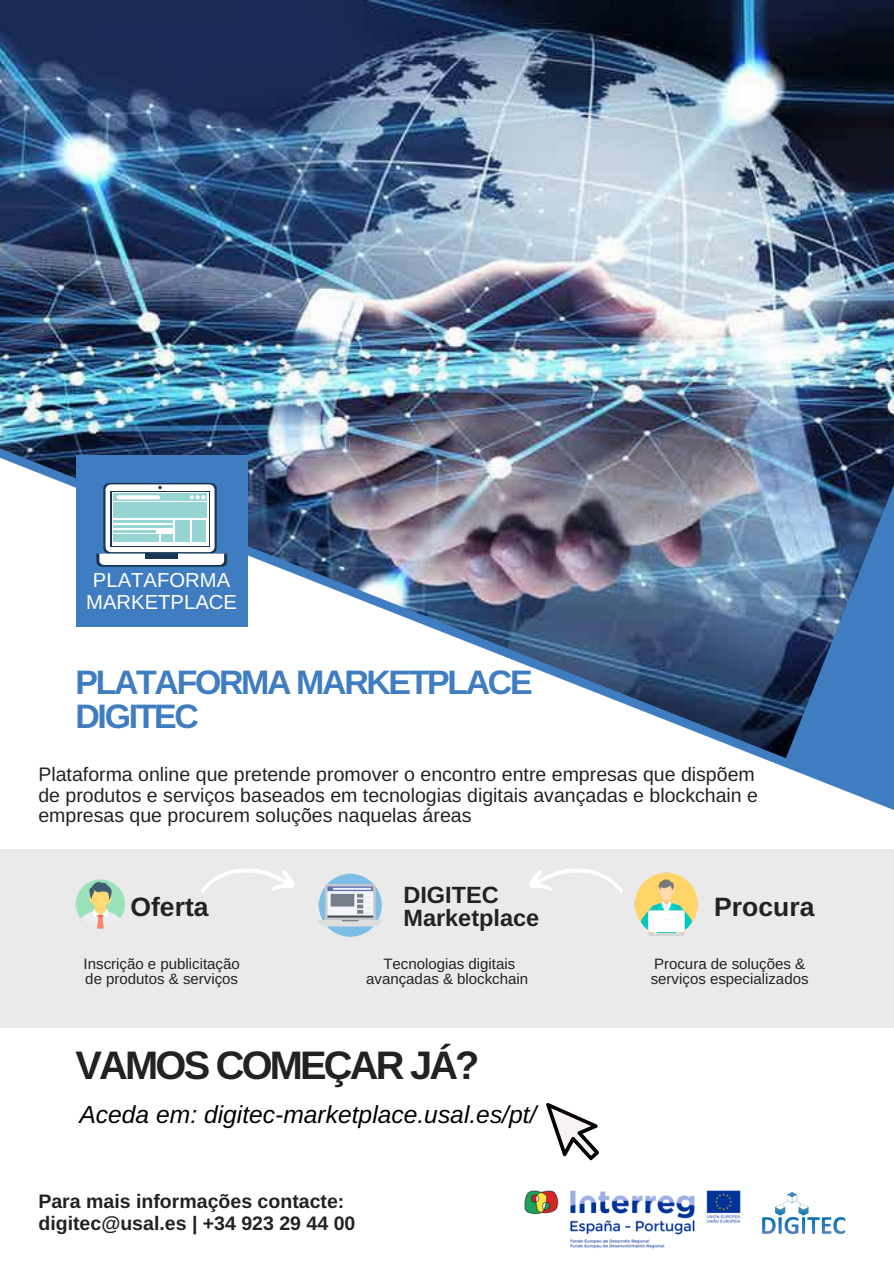
<style>
.page{position:relative;width:894px;height:1264px;background:#fff}
.page>*{position:absolute;margin:0;border:0;box-sizing:border-box;transform-origin:0 0}
.t1{font:700 39.75px "Arimo";letter-spacing:-.07em;color:#222}
.t2{font:700 33.9px/34.7px "Arimo";letter-spacing:-.07em;color:#3f7dc0}
.t3{font:700 26.55px "Arimo";color:#222}
.t4{font:italic 24.6px "Arimo";color:#000}
.t5{font:700 23.55px/23.7px "Arimo";color:#222}
.t6{font:20.25px/21.9px "Arimo";color:#fff;text-align:center}
.t7{font:19.5px/20.2px "Arimo";color:#222}
.t8{font:700 19.5px/21.5px "Arimo";color:#222}
.t9{font:15px/15.8px "Arimo";color:#222}
</style>
<div class="page">
<img style="left:0;top:0;width:893px;height:426px">
<div style="left:0;top:849px;width:893px;height:178px;background:#eaeaea"></div>
<img style="left:0;top:426px;width:893px;height:384px">
<div style="left:76px;top:455px;width:171px;height:171px;background:#3f7dc0"></div>
<svg style="left:103px;top:483px;width:114px;height:70px"></svg>
<svg style="left:96px;top:553px;width:131px;height:14px;background:#c6cfd9"></svg>
<div style="left:105px;top:484px;width:109px;height:68px;background:#fff;border-radius:5px"></div>
<svg style="left:158px;top:486px;width:4px;height:3px"></svg>
<div style="left:110px;top:491px;width:100px;height:55px;background:linear-gradient(to bottom,#fff,#fff)"></div>
<div style="left:145px;top:553px;width:33px;height:6px;background:#183757"></div>
<div style="left:112px;top:492px;width:96px;height:53px;background:#fff"></div>
<svg style="left:113px;top:493px;width:94px;height:8px"></svg>
<div style="left:113px;top:503px;width:94px;height:15px;background:#96d5d3"></div>
<div style="left:113px;top:534px;width:46px;height:8px;background:#96d5d3"></div>
<div style="left:161px;top:534px;width:12px;height:8px;background:#96d5d3"></div>
<div style="left:175px;top:520px;width:15px;height:22px;background:#96d5d3"></div>
<div style="left:192px;top:520px;width:13px;height:22px;background:#96d5d3"></div>
<hr style="left:113px;top:520px;width:60px;height:3px;background:#96d5d3">
<hr style="left:113px;top:525px;width:60px;height:3px;background:#96d5d3">
<hr style="left:113px;top:530px;width:43px;height:3px;background:#96d5d3">
<svg style="left:190px;top:495px;width:15px;height:4px"></svg>
<svg style="left:116px;top:495px;width:44px;height:4px"></svg>
<img style="left:75px;top:879px;width:50px;height:50px">
<img style="left:318px;top:873px;width:64px;height:64px">
<img style="left:634px;top:872px;width:63px;height:64px">
<svg style="left:201px;top:868px;width:94px;height:25px"></svg>
<svg style="left:529px;top:868px;width:93px;height:25px"></svg>
<svg style="left:546px;top:1103px;width:53px;height:58px"></svg>
<img style="left:524px;top:1190px;width:217px;height:59px">
<img style="left:762px;top:1192px;width:84px;height:43px">
<p class="t6" style="left:86px;top:569px;width:152px">PLATAFORMA<br>MARKETPLACE</p>
<p class="t2" style="left:75px;top:664px;width:458px">PLATAFORMA MARKETPLACE<br>DIGITEC</p>
<p class="t7" style="left:38px;top:764px;width:721px">Plataforma online que pretende promover o encontro entre empresas que dispõem de produtos e serviços baseados em tecnologias digitais avançadas e blockchain e empresas que procurem soluções naquelas áreas</p>
<p class="t3" style="left:130px;top:891px;width:80px">Oferta</p>
<p class="t5" style="left:403px;top:882px;width:137px">DIGITEC<br>Marketplace</p>
<p class="t3" style="left:714px;top:891px;width:102px">Procura</p>
<p class="t9" style="left:84px;top:955px;width:157px">Inscrição e publicitação de produtos &amp; serviços</p>
<p class="t9" style="left:366px;top:955px;width:163px;text-align:center">Tecnologias digitais avançadas &amp; blockchain</p>
<p class="t9" style="left:650px;top:955px;width:159px">Procura de soluções &amp; serviços especializados</p>
<p class="t1" style="left:75px;top:1042px;width:405px">VAMOS COMEÇAR JÁ?</p>
<p class="t4" style="left:79px;top:1100px;width:458px">Aceda em: digitec-marketplace.usal.es/pt/</p>
<p class="t8" style="left:38px;top:1190px;width:318px">Para mais informações contacte: digitec@usal.es | +34 923 29 44 00</p>
</div>
